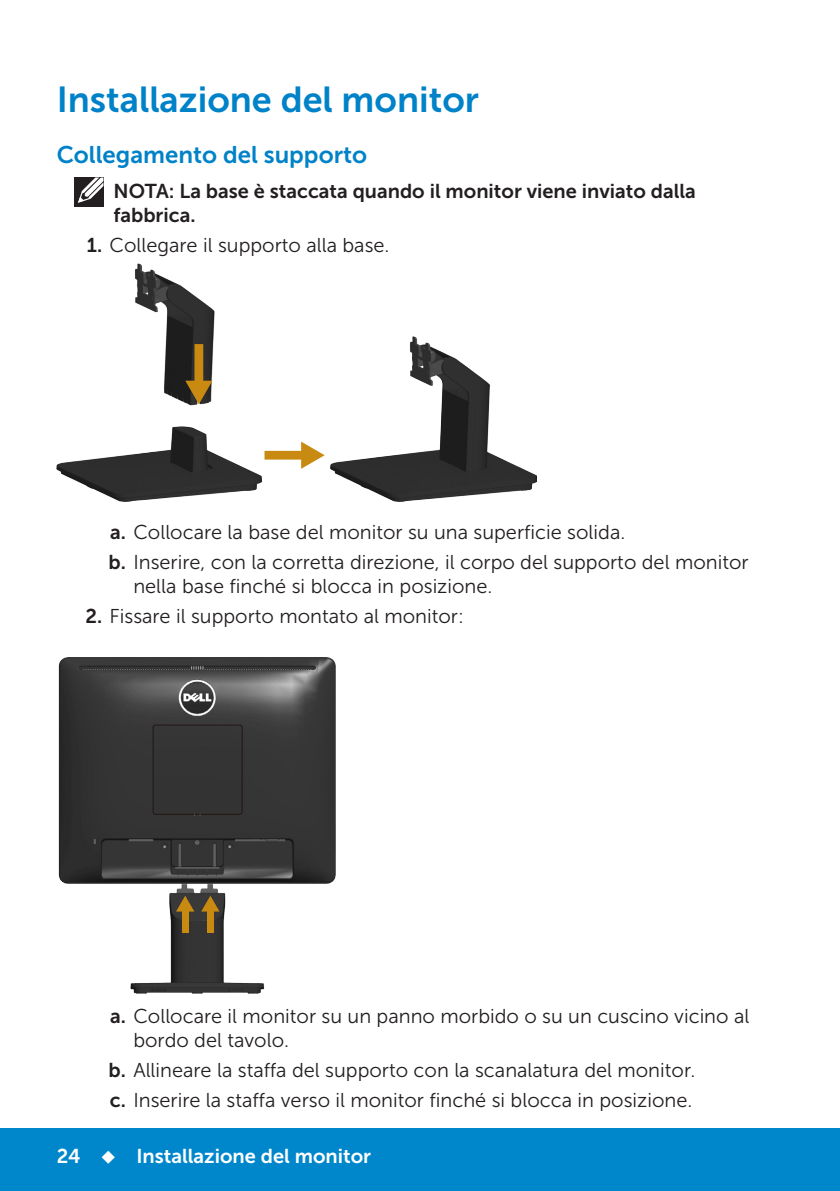
<style>
.page{position:relative;width:840px;height:1191px;background:#fff}
.page>*{position:absolute;margin:0;border:0;box-sizing:border-box;transform-origin:0 0}
.Head1{font:36px "Museo Sans For Dell 700";color:#0082c8}
.Head2{font:24px "Museo Sans For Dell 700";color:#0082c8}
.t1{font:20px/24px "Museo Sans For Dell 300";color:#231f20}
.Caution{font:20px/24px "Museo Sans For Dell 700";color:#231f20}
.t2{font:20px "Museo Sans For Dell 700";color:#fff}
.s1{font-family:"Museo Sans For Dell 700"}
</style>
<div class="page">
<div style="left:0;top:1128px;width:839px;height:63px;background:#0087cb"></div>
<img style="left:57px;top:263px;width:204px;height:238px">
<svg style="left:185px;top:344px;width:27px;height:60px;background:#6a5121"></svg>
<img style="left:330px;top:337px;width:206px;height:164px">
<svg style="left:264px;top:441px;width:60px;height:28px"></svg>
<img style="left:58px;top:657px;width:278px;height:336px">
<div style="left:182px;top:910px;width:6px;height:22px;background:#c98a11"></div>
<svg style="left:176px;top:895px;width:18px;height:16px"></svg>
<div style="left:207px;top:910px;width:6px;height:22px;background:#c98a11"></div>
<svg style="left:201px;top:895px;width:18px;height:16px"></svg>
<div style="left:153px;top:725px;width:89px;height:89px;border:1px solid #231714;border-radius:2px"></div>
<div style="left:74px;top:178px;width:29px;height:29px;background:#231f20"></div>
<svg style="left:77px;top:177px;width:26px;height:26px"></svg>
<p class="Head1" style="left:57px;top:80px;width:423px">Installazione del monitor</p>
<p class="Head2" style="left:57px;top:141px;width:312px">Collegamento del supporto</p>
<p class="Caution" style="left:113px;top:179px;width:583px">NOTA: La base è staccata quando il monitor viene inviato dalla fabbrica.</p>
<p class="t1" style="left:87px;top:233px;width:304px"><span class="s1">1.</span> Collegare il supporto alla base.</p>
<p class="t1" style="left:110px;top:520px;width:516px"><span class="s1">a.</span> Collocare la base del monitor su una superficie solida.</p>
<p class="t1" style="left:133px;top:550px;width:616px;text-indent:-25px"><span class="s1">b.</span> Inserire, con la corretta direzione, il corpo del supporto del monitor nella base finché si blocca in posizione.</p>
<p class="t1" style="left:85px;top:604px;width:380px"><span class="s1">2.</span> Fissare il supporto montato al monitor:</p>
<p class="t1" style="left:133px;top:1004px;width:617px;text-indent:-23px"><span class="s1">a.</span> Collocare il monitor su un panno morbido o su un cuscino vicino al bordo del tavolo.</p>
<p class="t1" style="left:108px;top:1058px;width:588px"><span class="s1">b.</span> Allineare la staffa del supporto con la scanalatura del monitor.</p>
<p class="t1" style="left:110px;top:1087px;width:583px"><span class="s1">c.</span> Inserire la staffa verso il monitor finché si blocca in posizione.</p>
<p class="t2" style="left:57px;top:1144px;width:315px">24 ◆ Installazione del monitor</p>
</div>
